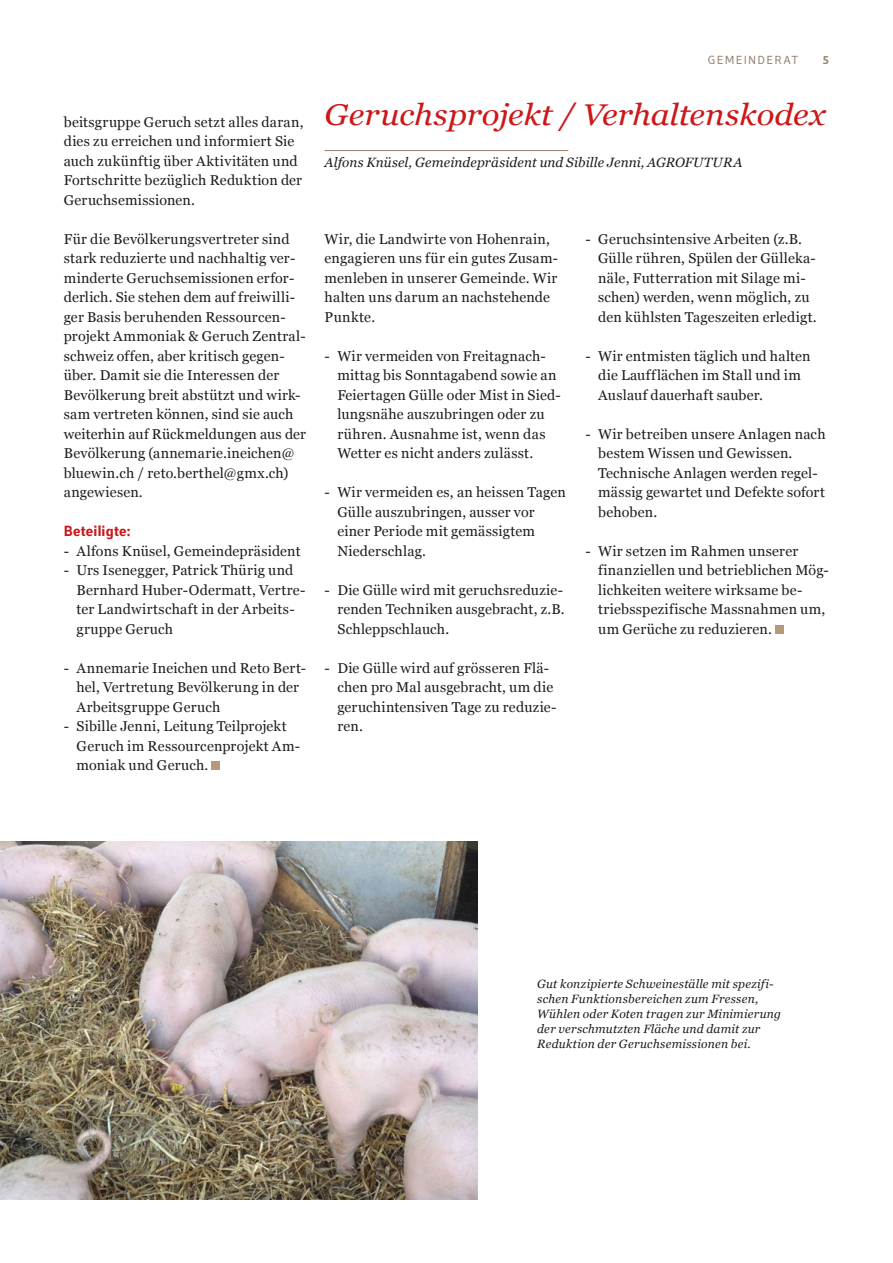
<style>
.page{position:relative;width:893px;height:1263px;background:#fff}
.page>*{position:absolute;margin:0;border:0;box-sizing:border-box;transform-origin:0 0}
.Titel_Einspalter_20{font:italic 30px "Georgia";letter-spacing:-.005em;color:#cd1719;scale:1.1 1}
.Zwischentitel_10_13{font:700 15px "Secca Std Demo";letter-spacing:.015em;color:#cd1719}
.Grundtext_links_9_5{font:14.25px/19.5px "Georgia";letter-spacing:.015em;color:#1d1d1b}
.Autor_9{font:italic 13.5px "Georgia";letter-spacing:.01em;color:#1d1d1b}
.Bildlegende_8_10{font:italic 12px/15px "Georgia";letter-spacing:.02em;color:#1d1d1b}
.t1{font:12px "Secca Std Demo";letter-spacing:.11em;color:#96826e}
.t2{font:700 12px "Secca Std Demo";color:#96826e}
</style>
<div class="page">
<div style="left:212px;top:762px;width:8px;height:8px;background:#b59979"></div>
<div style="left:775px;top:625px;width:9px;height:9px;background:#b59979"></div>
<hr style="left:325px;top:150px;width:243px;height:1px;background:#96826e">
<img style="left:0;top:841px;width:477px;height:358px">
<p class="Grundtext_links_9_5" style="left:64px;top:111px;width:241px">beitsgruppe Geruch setzt alles daran, dies zu erreichen und informiert Sie auch zukünftig über Aktivitäten und Fortschritte bezüglich Reduktion der Geruchsemissionen.</p>
<p class="Grundtext_links_9_5" style="left:64px;top:228px;width:244px">Für die Bevölkerungsvertreter sind stark reduzierte und nachhaltig ver&shy;minderte Geruchsemissionen erfor&shy;derlich. Sie stehen dem auf freiwilli&shy;ger Basis beruhenden Ressourcen&shy;projekt Ammoniak &amp; Geruch Zentral&shy;schweiz offen, aber kritisch gegen&shy;über. Damit sie die Interessen der Bevölkerung breit abstützt und wirk&shy;sam vertreten können, sind sie auch weiterhin auf Rückmeldungen aus der Bevölkerung (annemarie.ineichen@ bluewin.ch / reto.berthel@gmx.ch) angewiesen.</p>
<p class="Zwischentitel_10_13" style="left:64px;top:523px;width:68px">Beteiligte:</p>
<p class="Grundtext_links_9_5" style="left:64px;top:540px;width:238px">- Alfons Knüsel, Gemeindepräsident</p>
<p class="Grundtext_links_9_5" style="left:77px;top:560px;width:231px;text-indent:-13px">- Urs Isenegger, Patrick Thürig und<br>Bernhard Huber-Odermatt, Vertre&shy;ter Landwirtschaft in der Arbeits&shy;gruppe Geruch</p>
<p class="Grundtext_links_9_5" style="left:77px;top:657px;width:231px;text-indent:-13px">- Annemarie Ineichen und Reto Bert&shy;hel, Vertretung Bevölkerung in der<br>Arbeitsgruppe Geruch</p>
<p class="Grundtext_links_9_5" style="left:77px;top:716px;width:225px;text-indent:-13px">- Sibille Jenni, Leitung Teilprojekt<br>Geruch im Ressourcenprojekt Am&shy;moniak und Geruch.</p>
<p class="t1" style="left:708px;top:53px;width:92px">GEMEINDERAT</p>
<p class="t2" style="left:823px;top:53px;width:8px">5</p>
<p class="Titel_Einspalter_20" style="left:325px;top:93px;width:457px">Geruchsprojekt / Verhaltenskodex</p>
<p class="Autor_9" style="left:325px;top:152px;width:419px">Alfons Knüsel, Gemeindepräsident und Sibille Jenni, AGROFUTURA</p>
<p class="Grundtext_links_9_5" style="left:325px;top:228px;width:235px">Wir, die Landwirte von Hohenrain, engagieren uns für ein gutes Zusam&shy;menleben in unserer Gemeinde. Wir halten uns darum an nachstehende<br>Punkte.</p>
<p class="Grundtext_links_9_5" style="left:337px;top:345px;width:225px;text-indent:-13px">- Wir vermeiden von Freitagnach&shy;mittag bis Sonntagabend sowie an<br>Feiertagen Gülle oder Mist in Sied&shy;lungsnähe auszubringen oder zu rühren. Ausnahme ist, wenn das<br>Wetter es nicht anders zulässt.</p>
<p class="Grundtext_links_9_5" style="left:337px;top:482px;width:230px;text-indent:-13px">- Wir vermeiden es, an heissen Tagen<br>Gülle auszubringen, ausser vor einer Periode mit gemässigtem<br>Niederschlag.</p>
<p class="Grundtext_links_9_5" style="left:337px;top:579px;width:229px;text-align:justify;text-indent:-13px">- Die Gülle wird mit geruchsreduzie&shy;renden Techniken ausgebracht, z.B.<br>Schleppschlauch.</p>
<p class="Grundtext_links_9_5" style="left:337px;top:657px;width:221px;text-indent:-13px">- Die Gülle wird auf grösseren Flä&shy;chen pro Mal ausgebracht, um die geruchintensiven Tage zu reduzie&shy;ren.</p>
<p class="Grundtext_links_9_5" style="left:598px;top:228px;width:220px;text-indent:-13px">- Geruchsintensive Arbeiten (z.B.<br>Gülle rühren, Spülen der Gülleka&shy;näle, Futterration mit Silage mi&shy;schen) werden, wenn möglich, zu den kühlsten Tageszeiten erledigt.</p>
<p class="Grundtext_links_9_5" style="left:598px;top:345px;width:214px;text-indent:-13px">- Wir entmisten täglich und halten die Laufflächen im Stall und im<br>Auslauf dauerhaft sauber.</p>
<p class="Grundtext_links_9_5" style="left:598px;top:423px;width:229px;text-indent:-13px">- Wir betreiben unsere Anlagen nach bestem Wissen und Gewissen.<br>Technische Anlagen werden regel&shy;mässig gewartet und Defekte sofort behoben.</p>
<p class="Grundtext_links_9_5" style="left:598px;top:540px;width:232px;text-indent:-13px">- Wir setzen im Rahmen unserer finanziellen und betrieblichen Mög&shy;lichkeiten weitere wirksame be&shy;triebsspezifische Massnahmen um, um Gerüche zu reduzieren.</p>
<p class="Bildlegende_8_10" style="left:537px;top:976px;width:245px">Gut konzipierte Schweineställe mit spezifi&shy;schen Funktionsbereichen zum Fressen, Wühlen oder Koten tragen zur Minimierung der verschmutzten Fläche und damit zur Reduktion der Geruchsemissionen bei.</p>
</div>
